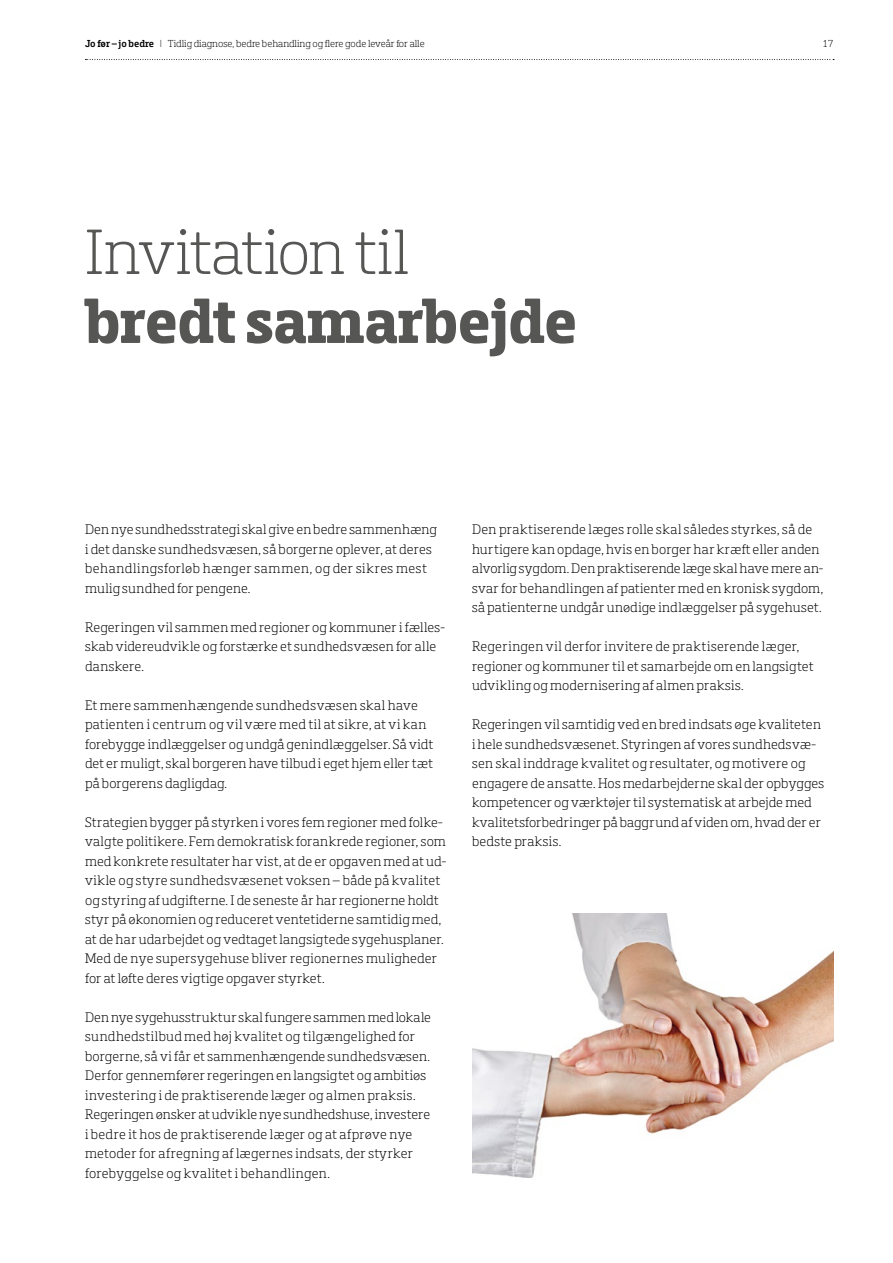
<style>
.page{position:relative;width:893px;height:1263px;background:#fff}
.page>*{position:absolute;margin:0;border:0;box-sizing:border-box;transform-origin:0 0}
.t1{font:700 66px "Metro Serif";letter-spacing:-.01em;color:#565655}
.t2{font:300 66px "Metro Serif";letter-spacing:-.01em;color:#565655}
.t3{font:300 14.25px/19.5px "Metro Serif";letter-spacing:.015em;color:#000}
.t4{font:300 10.5px "Metro Serif";color:#000}
.s1{font-weight:600}
</style>
<div class="page">
<svg style="left:85px;top:59px;width:749px;height:1px"></svg>
<img style="left:472px;top:913px;width:361px;height:265px">
<p class="t4" style="left:85px;top:37px;width:341px"><span class="s1">Jo før – jo bedre</span> | Tidlig diagnose, bedre behandling og flere gode leveår for alle</p>
<p class="t4" style="left:823px;top:37px;width:12px">17</p>
<h1 class="t2" style="left:85px;top:214px;width:325px">Invitation til</h1>
<h1 class="t1" style="left:85px;top:283px;width:494px">bredt samarbejde</h1>
<p class="t3" style="left:85px;top:520px;width:353px">Den nye sundhedsstrategi skal give en bedre sammenhæng i det danske sundhedsvæsen, så borgerne oplever, at deres behandlingsforløb hænger sammen, og der sikres mest mulig sundhed for pengene.</p>
<p class="t3" style="left:85px;top:617px;width:361px">Regeringen vil sammen med regioner og kommuner i fælles&shy;skab videreudvikle og forstærke et sundhedsvæsen for alle danskere.</p>
<p class="t3" style="left:85px;top:695px;width:350px">Et mere sammenhængende sundhedsvæsen skal have patienten i centrum og vil være med til at sikre, at vi kan forebygge indlæggelser og undgå genindlæggelser. Så vidt det er muligt, skal borgeren have tilbud i eget hjem eller tæt på borgerens dagligdag.</p>
<p class="t3" style="left:85px;top:812px;width:363px">Strategien bygger på styrken i vores fem regioner med folke&shy;valgte politikere. Fem demokratisk forankrede regioner, som med konkrete resultater har vist, at de er opgaven med at ud&shy;vikle og styre sundhedsvæsenet voksen – både på kvalitet og styring af udgifterne. I de seneste år har regionerne holdt styr på økonomien og reduceret ventetiderne samtidig med, at de har udarbejdet og vedtaget langsigtede sygehusplaner.<br>Med de nye supersygehuse bliver regionernes muligheder for at løfte deres vigtige opgaver styrket.</p>
<p class="t3" style="left:85px;top:1007px;width:347px">Den nye sygehusstruktur skal fungere sammen med lokale sundhedstilbud med høj kvalitet og tilgængelighed for borgerne, så vi får et sammenhængende sundhedsvæsen.<br>Derfor gennemfører regeringen en langsigtet og ambitiøs investering i de praktiserende læger og almen praksis.<br>Regeringen ønsker at udvikle nye sundhedshuse, investere i bedre it hos de praktiserende læger og at afprøve nye metoder for afregning af lægernes indsats, der styrker forebyggelse og kvalitet i behandlingen.</p>
<p class="t3" style="left:472px;top:520px;width:353px">Den praktiserende læges rolle skal således styrkes, så de hurtigere kan opdage, hvis en borger har kræft eller anden alvorlig sygdom. Den praktiserende læge skal have mere an&shy;svar for behandlingen af patienter med en kronisk sygdom, så patienterne undgår unødige indlæggelser på sygehuset.</p>
<p class="t3" style="left:472px;top:637px;width:343px">Regeringen vil derfor invitere de praktiserende læger, regioner og kommuner til et samarbejde om en langsigtet udvikling og modernisering af almen praksis.</p>
<p class="t3" style="left:472px;top:715px;width:354px">Regeringen vil samtidig ved en bred indsats øge kvaliteten i hele sundhedsvæsenet. Styringen af vores sundhedsvæ&shy;sen skal inddrage kvalitet og resultater, og motivere og engagere de ansatte. Hos medarbejderne skal der opbygges kompetencer og værktøjer til systematisk at arbejde med kvalitetsforbedringer på baggrund af viden om, hvad der er bedste praksis.</p>
</div>
